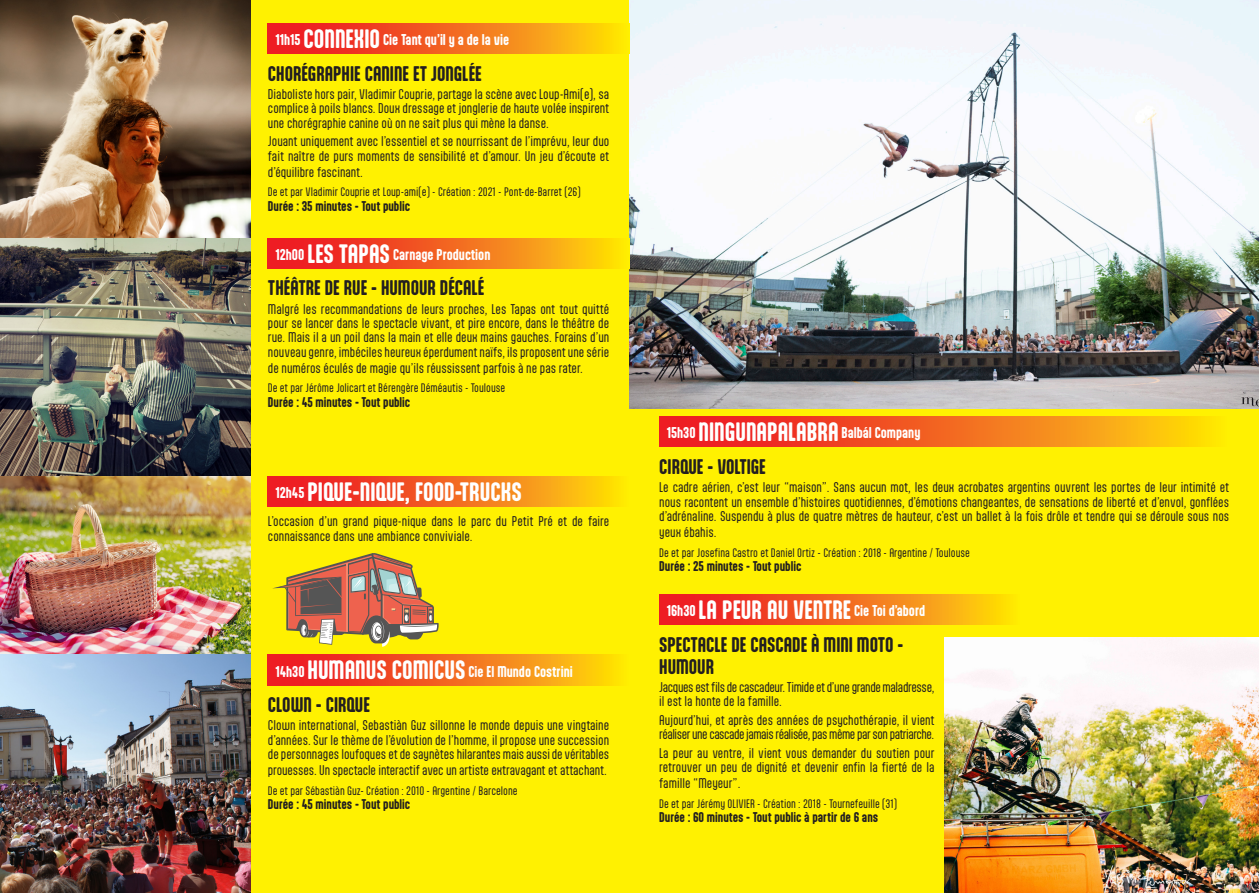
<style>
.page{position:relative;width:1259px;height:893px;background:#fff101}
.page>*{position:absolute;margin:0;border:0;box-sizing:border-box;transform-origin:0 0}
.t1{font:700 22.65px "Aptly";color:#fff}
.t2{font:700 18px/21.6px "Aptly";color:#231f20}
.t3{font:700 13.35px "Aptly";color:#fff}
.t4{font:12px/14.4px "Aptly";color:#231f20;text-align:justify}
.t5{font:700 12px "Aptly";color:#231f20}
.t6{font:12px/14.4px "Aptly";letter-spacing:-.04em;color:#231f20}
.t7{font:12px/14.4px "Aptly";letter-spacing:-.03em;color:#231f20}
.t8{font:10.5px "Aptly";color:#231f20}
.s1{font-size:22.65px}
.s2{font-size:13.35px}
</style>
<div class="page">
<img style="left:629px;top:0;width:630px;height:408px">
<img style="left:0;top:0;width:251px;height:893px">
<svg style="left:268px;top:23px;width:352px;height:31px;background:#f36a1d"></svg>
<svg style="left:659px;top:417px;width:555px;height:30px;background:#f36a1c"></svg>
<svg style="left:268px;top:238px;width:352px;height:30px;background:#f36a1d"></svg>
<svg style="left:659px;top:595px;width:352px;height:30px;background:#f36a1d"></svg>
<svg style="left:268px;top:655px;width:352px;height:30px;background:#f36a1d"></svg>
<svg style="left:268px;top:476px;width:352px;height:30px;background:#f36a1d"></svg>
<img style="left:944px;top:638px;width:315px;height:255px">
<svg style="left:272px;top:553px;width:166px;height:94px"></svg>
<p class="t3" style="left:275px;top:31px;width:235px">11h15 <span class="s1">CONNEXIO</span> Cie Tant qu’il y a de la vie</p>
<h2 class="t2" style="left:268px;top:62px;width:215px">CHORÉGRAPHIE CANINE ET JONGLÉE</h2>
<p class="t4" style="left:268px;top:86px;width:343px">Diaboliste hors pair, Vladimir Couprie, partage la scène avec Loup-Ami(e), sa complice à poils blancs. Doux dressage et jonglerie de haute volée inspirent une chorégraphie canine où on ne sait plus qui mène la danse.</p>
<p class="t4" style="left:268px;top:134px;width:343px">Jouant uniquement avec l’essentiel et se nourrissant de l’imprévu, leur duo fait naître de purs moments de sensibilité et d’amour. Un jeu d’écoute et</p>
<p class="t4" style="left:268px;top:164px;width:97px">d’équilibre fascinant.</p>
<p class="t8" style="left:268px;top:186px;width:314px">De et par Vladimir Couprie et Loup-ami(e) - Création : 2021 - Pont-de-Barret (26)</p>
<p class="t5" style="left:268px;top:198px;width:144px">Durée : 35 minutes - Tout public</p>
<p class="t3" style="left:275px;top:246px;width:216px">12h00 <span class="s1">LES TAPAS</span> Carnage Production</p>
<h2 class="t2" style="left:268px;top:277px;width:218px">THÉÂTRE DE RUE - HUMOUR DÉCALÉ</h2>
<p class="t4" style="left:268px;top:301px;width:343px">Malgré les recommandations de leurs proches, Les Tapas ont tout quitté pour se lancer dans le spectacle vivant, et pire encore, dans le théâtre de rue. Mais il a un poil dans la main et elle deux mains gauches. Forains d’un nouveau genre, imbéciles heureux éperdument naïfs, ils proposent une série</p>
<p class="t4" style="left:268px;top:360px;width:316px">de numéros éculés de magie qu’ils réussissent parfois à ne pas rater.</p>
<p class="t8" style="left:268px;top:382px;width:239px">De et par Jérôme Jolicart et Bérengère Déméautis - Toulouse</p>
<p class="t5" style="left:268px;top:394px;width:144px">Durée : 45 minutes - Tout public</p>
<h1 class="t1" style="left:275px;top:477px;width:248px"><span class="s2">12h45</span> PIQUE-NIQUE, FOOD-TRUCKS</h1>
<p class="t4" style="left:268px;top:514px;width:343px">L’occasion d’un grand pique-nique dans le parc du Petit Pré et de faire connaissance dans une ambiance conviviale.</p>
<p class="t3" style="left:275px;top:663px;width:299px">14h30 <span class="s1">HUMANUS COMICUS</span> Cie El Mundo Costrini</p>
<h2 class="t2" style="left:268px;top:694px;width:104px">CLOWN - CIRQUE</h2>
<p class="t4" style="left:268px;top:718px;width:343px">Clown international, Sebastiàn Guz sillonne le monde depuis une vingtaine d’années. Sur le thème de l’évolution de l’homme, il propose une succession de personnages loufoques et de saynètes hilarantes mais aussi de véritables</p>
<p class="t4" style="left:268px;top:763px;width:340px">prouesses. Un spectacle interactif avec un artiste extravagant et attachant.</p>
<p class="t8" style="left:268px;top:784px;width:251px">De et par Sébastiàn Guz- Création : 2010 - Argentine / Barcelone</p>
<p class="t5" style="left:268px;top:797px;width:144px">Durée : 45 minutes - Tout public</p>
<p class="t3" style="left:667px;top:425px;width:255px">15h30 <span class="s1">NINGUNAPALABRA</span> Balbál Company</p>
<h2 class="t2" style="left:659px;top:455px;width:108px">CIRQUE - VOLTIGE</h2>
<p class="t4" style="left:659px;top:480px;width:571px">Le cadre aérien, c’est leur “maison”. Sans aucun mot, les deux acrobates argentins ouvrent les portes de leur intimité et nous racontent un ensemble d’histoires quotidiennes, d’émotions changeantes, de sensations de liberté et d’envol, gonflées d’adrénaline. Suspendu à plus de quatre mètres de hauteur, c’est un ballet à la fois drôle et tendre qui se déroule sous nos</p>
<p class="t4" style="left:659px;top:525px;width:59px">yeux ébahis.</p>
<p class="t8" style="left:659px;top:546px;width:312px">De et par Josefina Castro et Daniel Ortiz - Création : 2018 - Argentine / Toulouse</p>
<p class="t5" style="left:659px;top:559px;width:144px">Durée : 25 minutes - Tout public</p>
<p class="t3" style="left:667px;top:603px;width:260px">16h30 <span class="s1">LA PEUR AU VENTRE</span> Cie Toi d’abord</p>
<h2 class="t2" style="left:659px;top:633px;width:246px">SPECTACLE DE CASCADE À MINI MOTO -<br>HUMOUR</h2>
<p class="t7" style="left:659px;top:679px;width:277px">Jacques est fils de cascadeur. Timide et d’une grande maladresse, il est la honte de la famille.</p>
<p class="t6" style="left:659px;top:712px;width:277px">Aujourd’hui, et après des années de psychothérapie, il vient réaliser une cascade jamais réalisée, pas même par son patriarche.</p>
<p class="t4" style="left:659px;top:745px;width:277px">La peur au ventre, il vient vous demander du soutien pour retrouver un peu de dignité et devenir enfin la fierté de la</p>
<p class="t4" style="left:659px;top:776px;width:83px">famille “Meyeur”.</p>
<p class="t8" style="left:659px;top:797px;width:239px">De et par Jérémy OLIVIER - Création : 2018 - Tournefeuille (31)</p>
<p class="t5" style="left:659px;top:810px;width:220px">Durée : 60 minutes - Tout public à partir de 6 ans</p>
</div>
